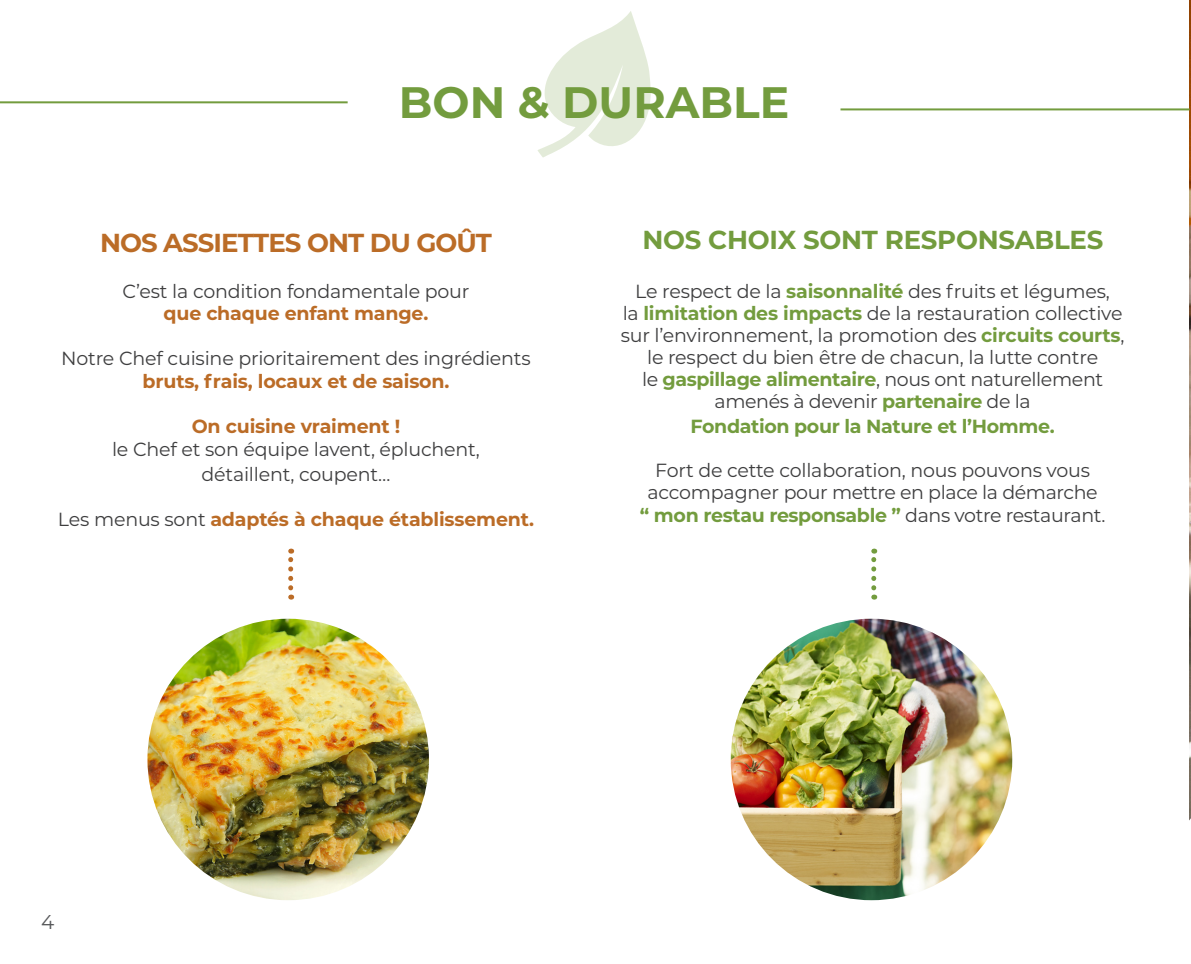
<style>
.page{position:relative;width:1191px;height:964px;background:#fff}
.page>*{position:absolute;margin:0;border:0;box-sizing:border-box;transform-origin:0 0}
.t1{font:700 44px "Montserrat";color:#739c3e}
.t2{font:700 26px "Montserrat";letter-spacing:-.01em;color:#739c3e}
.t3{font:700 26px "Montserrat";letter-spacing:-.035em;color:#bb6c27}
.t4{font:20px "Montserrat";color:#57585a}
.t5{font:19px/22px "Montserrat";letter-spacing:-.01em;color:#3e3e3f;text-align:center}
.t6{font:700 19px "Montserrat";letter-spacing:-.01em;color:#bb6c27}
.t7{font:700 19px "Montserrat";letter-spacing:-.02em;color:#739c3e}
.s1{font-weight:700;color:#bb6c27}
.s2{font-weight:400;color:#3e3e3f}
.s3{font-weight:700;color:#739c3e}
</style>
<div class="page">
<svg style="left:288px;top:549px;width:5px;height:39px"></svg>
<svg style="left:871px;top:549px;width:5px;height:39px"></svg>
<img style="left:1189px;top:0;width:2px;height:712px">
<svg style="left:1189px;top:712px;width:2px;height:109px"></svg>
<hr style="left:0;top:101px;width:348px;height:2px;background:#739c3e">
<hr style="left:840px;top:108px;width:349px;height:2px;background:#739c3e">
<svg style="left:537px;top:11px;width:114px;height:147px"></svg>
<img style="left:147px;top:619px;width:282px;height:281px;border-radius:141px">
<img style="left:730px;top:619px;width:282px;height:281px;border-radius:141px">
<p class="t1" style="left:399px;top:71px;width:392px">BON &amp; DURABLE</p>
<p class="t3" style="left:100px;top:224px;width:393px">NOS ASSIETTES ONT DU GOÛT</p>
<p class="t5" style="left:122px;top:279px;width:348px;line-height:22.8px">C’est la condition fondamentale pour <span class="s1">que chaque enfant mange.</span></p>
<p class="t5" style="left:61px;top:346px;width:471px;line-height:22.8px">Notre Chef cuisine prioritairement des ingrédients <span class="s1">bruts, frais, locaux et de saison.</span></p>
<p class="t5" style="left:112px;top:414px;width:369px;line-height:22.8px"><span class="s1">On cuisine vraiment !<br></span>le Chef et son équipe lavent, épluchent,</p>
<p class="t5" style="left:201px;top:462px;width:190px">détaillent, coupent…</p>
<p class="t6" style="left:58px;top:506px;width:477px"><span class="s2">Les menus sont</span> adaptés à chaque établissement.</p>
<p class="t2" style="left:642px;top:221px;width:462px">NOS CHOIX SONT RESPONSABLES</p>
<p class="t5" style="left:620px;top:279px;width:505px">Le respect de la <span class="s3">saisonnalité</span> des fruits et légumes,<br>la <span class="s3">limitation des impacts</span> de la restauration collective sur l’environnement, la promotion des <span class="s3">circuits courts</span>, le respect du bien être de chacun, la lutte contre<br>le <span class="s3">gaspillage alimentaire</span>, nous ont naturellement amenés à devenir <span class="s3">partenaire</span> de la</p>
<p class="t7" style="left:690px;top:412px;width:365px">Fondation pour la Nature et l’Homme.</p>
<p class="t5" style="left:640px;top:458px;width:467px">Fort de cette collaboration, nous pouvons vous accompagner pour mettre en place la démarche<br><span class="s3">“ mon restau responsable ”</span> dans votre restaurant.</p>
<p class="t4" style="left:41px;top:908px;width:15px">4</p>
</div>
